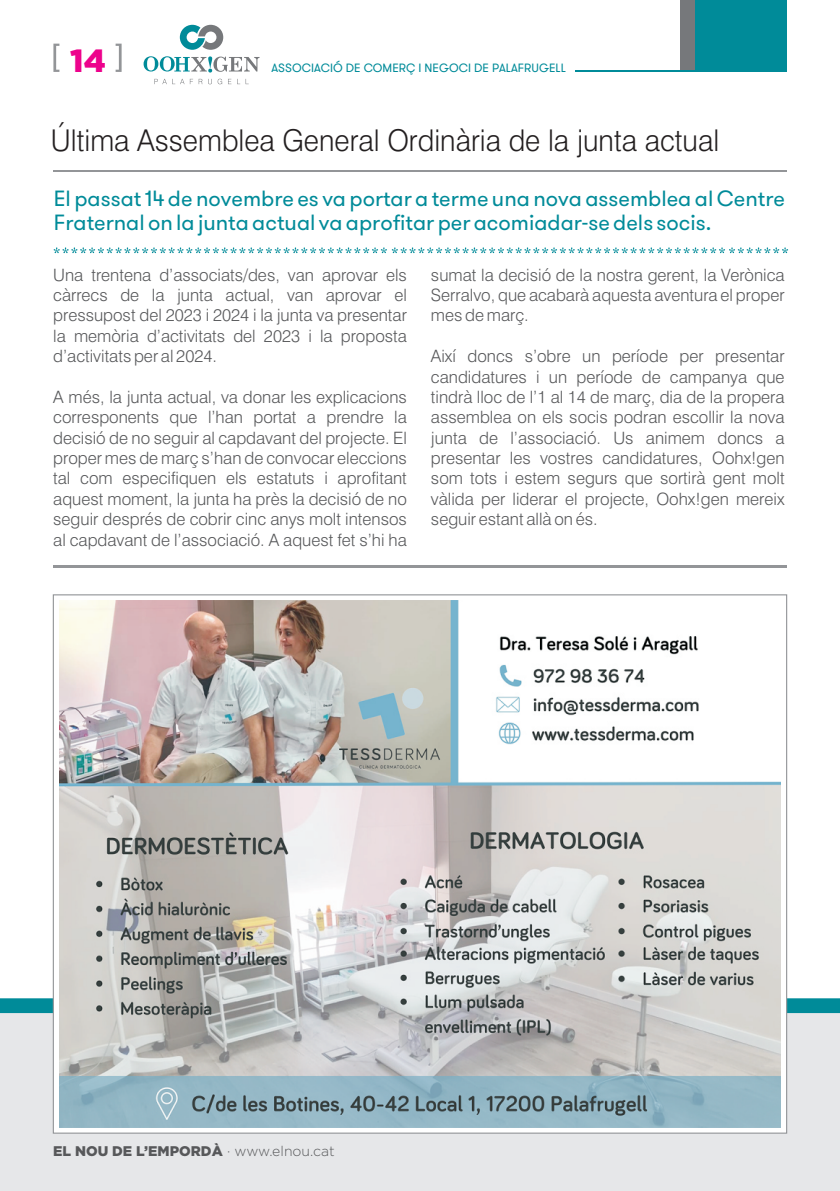
<style>
.page{position:relative;width:840px;height:1191px;background:#fff}
.page>*{position:absolute;margin:0;border:0;box-sizing:border-box;transform-origin:0 0}
.t1{font:32px "Gotham";color:#ed028c}
.t2{font:300 30px "Swiss 721 BT";color:#231f20;scale:.95 1}
.t3{font:22px/23.4px "GT Walsheim Pro";color:#008b99}
.t4{font:300 17px/20.4px "Swiss 721 BT";color:#57585a;text-align:justify}
.t5{font:14px "Gotham";color:#57585a}
.t6{font:12px "GT Walsheim Pro";color:#008b99}
</style>
<div class="page">
<div style="left:0;top:1013px;width:839px;height:178px;background:#e6e7e9"></div>
<svg style="left:53px;top:44px;width:6px;height:28px"></svg>
<svg style="left:115px;top:44px;width:6px;height:28px"></svg>
<div style="left:693px;top:0;width:93px;height:71px;background:#008b99"></div>
<div style="left:679px;top:0;width:15px;height:71px;background:#76787b"></div>
<hr style="left:574px;top:71px;width:212px;height:1px;background:#008b99">
<hr style="left:53px;top:565px;width:733px;height:3px;background:#939598">
<svg style="left:143px;top:56px;width:116px;height:17px"></svg>
<svg style="left:180px;top:25px;width:43px;height:25px"></svg>
<svg style="left:154px;top:79px;width:94px;height:5px"></svg>
<svg style="left:0;top:998px;width:839px;height:15px;background:#058d9b"></svg>
<svg style="left:52px;top:594px;width:735px;height:540px"></svg>
<hr style="left:53px;top:170px;width:733px;height:1px;background:#939598">
<svg style="left:54px;top:247px;width:733px;height:6px"></svg>
<img style="left:59px;top:600px;width:721px;height:527px">
<h1 class="t1" style="left:70px;top:48px;width:37px">14</h1>
<p class="t6" style="left:271px;top:63px;width:295px">ASSOCIACIÓ DE COMERÇ I NEGOCI DE PALAFRUGELL</p>
<h2 class="t2" style="left:51px;top:128px;width:704px">Última Assemblea General Ordinària de la junta actual</h2>
<p class="t3" style="left:54px;top:189px;width:732px">El passat 14 de novembre es va portar a terme una nova assemblea al Centre<br>Fraternal on la junta actual va aprofitar per acomiadar-se dels socis.</p>
<p class="t4" style="left:53px;top:266px;width:355px">Una trentena d’associats/des, van aprovar els càrrecs de la junta actual, van aprovar el pressupost del 2023 i 2024 i la junta va presentar la memòria d’activitats del 2023 i la proposta d’activitats per al 2024.</p>
<p class="t4" style="left:53px;top:388px;width:355px">A més, la junta actual, va donar les explicacions corresponents que l’han portat a prendre la decisió de no seguir al capdavant del projecte. El proper mes de març s’han de convocar eleccions tal com especifiquen els estatuts i aprofitant aquest moment, la junta ha près la decisió de no seguir després de cobrir cinc anys molt intensos al capdavant de l’associació. A aquest fet s’hi ha</p>
<p class="t4" style="left:431px;top:266px;width:355px">sumat la decisió de la nostra gerent, la Verònica Serralvo, que acabarà aquesta aventura el proper mes de març.</p>
<p class="t4" style="left:430px;top:347px;width:355px">Així doncs s’obre un període per presentar candidatures i un període de campanya que tindrà lloc de l’1 al 14 de març, dia de la propera assemblea on els socis podran escollir la nova junta de l’associació. Us animem doncs a presentar les vostres candidatures, Oohx!gen som tots i estem segurs que sortirà gent molt vàlida per liderar el projecte, Oohx!gen mereix seguir estant allà on és.</p>
<p class="t5" style="left:53px;top:1145px;width:283px">EL NOU DE L’EMPORDÀ · www.elnou.cat</p>
</div>
